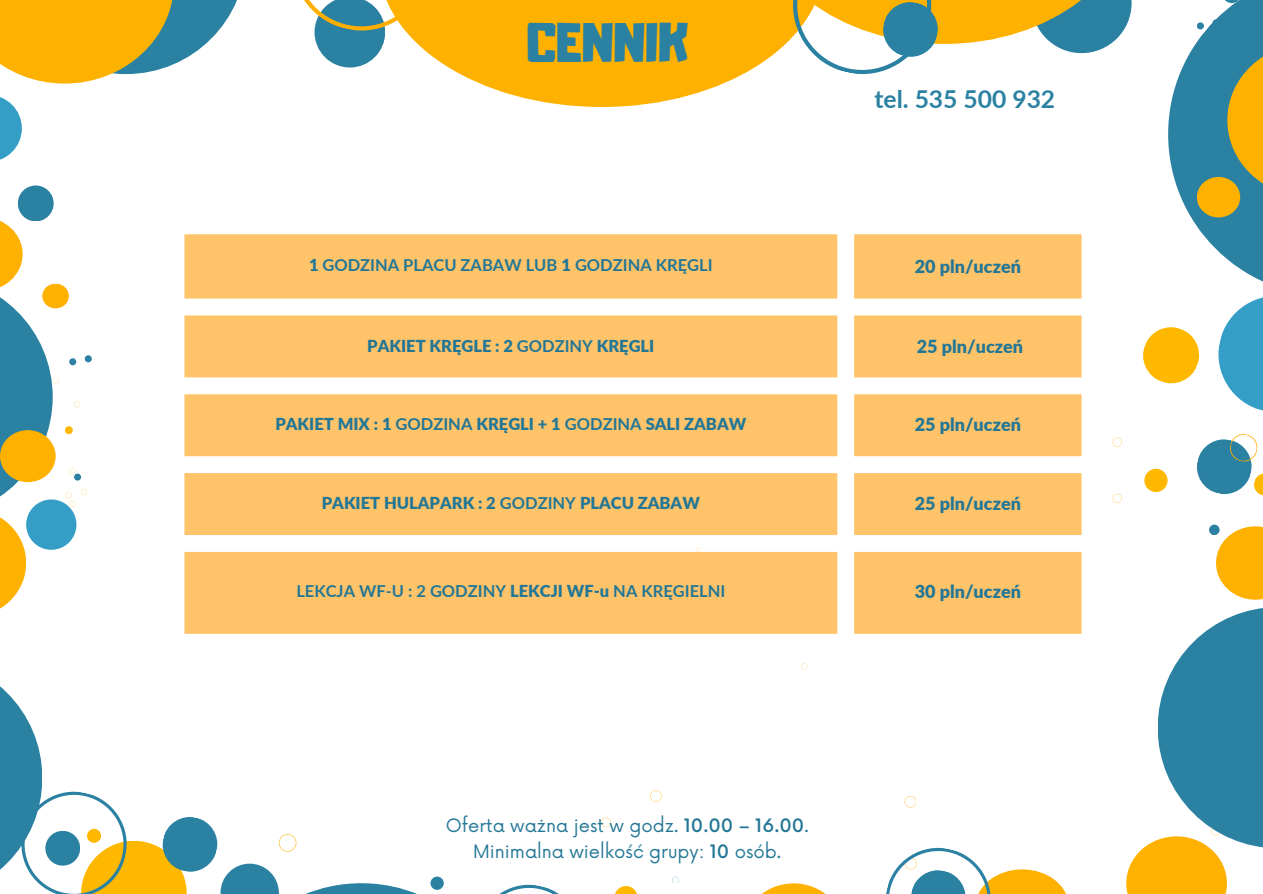
<style>
.page{position:relative;width:1263px;height:894px;background:#fff}
.page>*{position:absolute;margin:0;border:0;box-sizing:border-box;transform-origin:0 0}
.t1{font:49.05px "Adumu";color:#2a81a2}
.t2{font:700 24.6px "Lato";color:#2a81a2}
.t3{font:18px "Now";color:#237796}
.t4{font:900 18px "Lato";color:#237796}
.t5{font:900 16.5px "Lato";color:#237796}
.t6{font:700 16.5px "Lato";color:#237796}
.s1{font-weight:900}
.s2{font-weight:700}
.s3{font-weight:500}
</style>
<div class="page">
<svg style="left:602px;top:817px;width:9px;height:9px"></svg>
<svg style="left:1168px;top:0;width:95px;height:282px;fill:#2a81a2"></svg>
<svg style="left:0;top:297px;width:53px;height:200px;fill:#2a81a2"></svg>
<div style="left:65px;top:426px;width:8px;height:8px;background:#ffb800;border-radius:50%"></div>
<svg style="left:0;top:97px;width:22px;height:63px"></svg>
<svg style="left:279px;top:834px;width:17px;height:17px"></svg>
<svg style="left:650px;top:790px;width:12px;height:11px"></svg>
<svg style="left:69px;top:468px;width:6px;height:6px"></svg>
<hr style="left:1222px;top:0;width:19px;height:3px;background:#2a81a2">
<svg style="left:801px;top:663px;width:6px;height:6px"></svg>
<svg style="left:672px;top:876px;width:7px;height:7px"></svg>
<div style="left:1197px;top:22px;width:7px;height:7px;background:#2a81a2;border-radius:50%"></div>
<svg style="left:1143px;top:327px;width:57px;height:57px"></svg>
<div style="left:81px;top:840px;width:106px;height:53px;background:#ffb800"></div>
<svg style="left:1053px;top:44px;width:57px;height:9px"></svg>
<svg style="left:940px;top:0;width:192px;height:44px;background:#afa758"></svg>
<div style="left:42px;top:283px;width:27px;height:25px;background:#ffb100;border-radius:50%"></div>
<svg style="left:430px;top:876px;width:14px;height:13px"></svg>
<div style="left:1197px;top:177px;width:43px;height:40px;background:#ffb100;border-radius:50%"></div>
<svg style="left:74px;top:401px;width:6px;height:6px"></svg>
<svg style="left:1113px;top:493px;width:9px;height:10px"></svg>
<svg style="left:905px;top:796px;width:11px;height:11px"></svg>
<svg style="left:1218px;top:297px;width:45px;height:114px"></svg>
<svg style="left:1197px;top:434px;width:66px;height:61px"></svg>
<svg style="left:66px;top:489px;width:21px;height:18px"></svg>
<div style="left:1209px;top:524px;width:10px;height:11px;background:#2a81a2;border-radius:50%"></div>
<div style="left:74px;top:473px;width:7px;height:7px;background:#2a81a2;border-radius:50%"></div>
<div style="left:85px;top:355px;width:7px;height:7px;background:#2a81a2;border-radius:50%"></div>
<div style="left:69px;top:358px;width:7px;height:7px;background:#2a81a2;border-radius:50%"></div>
<svg style="left:174px;top:0;width:63px;height:64px;fill:#2a81a2"></svg>
<div style="left:18px;top:185px;width:36px;height:36px;background:#2a81a2;border-radius:50%"></div>
<svg style="left:1216px;top:526px;width:47px;height:73px;fill:#ffb100"></svg>
<div style="left:0;top:430px;width:56px;height:52px;background:#ffb100;border-radius:50%"></div>
<svg style="left:1227px;top:43px;width:36px;height:154px;background:#aa9d40"></svg>
<svg style="left:0;top:0;width:174px;height:84px;background:#eab327"></svg>
<div style="left:1126px;top:836px;width:101px;height:57px;background:#ffb100"></div>
<div style="left:26px;top:499px;width:50px;height:50px;background:#349ec6;border-radius:50%"></div>
<svg style="left:1113px;top:437px;width:9px;height:9px"></svg>
<svg style="left:222px;top:863px;width:55px;height:19px"></svg>
<svg style="left:0;top:221px;width:23px;height:67px;fill:#ffb100"></svg>
<svg style="left:304px;top:0;width:75px;height:67px"></svg>
<svg style="left:379px;top:0;width:412px;height:107px;fill:#ffb100"></svg>
<svg style="left:791px;top:0;width:149px;height:75px"></svg>
<svg style="left:0;top:517px;width:26px;height:92px;fill:#ffb100"></svg>
<svg style="left:160px;top:817px;width:58px;height:57px"></svg>
<svg style="left:42px;top:791px;width:86px;height:102px"></svg>
<svg style="left:184px;top:234px;width:897px;height:399px;fill:#ffc369"></svg>
<svg style="left:220px;top:882px;width:224px;height:11px;fill:#2a81a2"></svg>
<svg style="left:763px;top:883px;width:61px;height:10px"></svg>
<svg style="left:993px;top:869px;width:73px;height:24px;fill:#ffb100"></svg>
<svg style="left:886px;top:847px;width:107px;height:46px"></svg>
<svg style="left:0;top:686px;width:42px;height:200px;fill:#2a81a2"></svg>
<svg style="left:1158px;top:608px;width:105px;height:240px;fill:#2a81a2"></svg>
<div style="left:1144px;top:468px;width:23px;height:24px;background:#ffb800;border-radius:50%"></div>
<svg style="left:501px;top:884px;width:56px;height:9px"></svg>
<svg style="left:615px;top:886px;width:22px;height:7px"></svg>
<h1 class="t1" style="left:527px;top:23px;width:164px">CENNIK</h1>
<p class="t2" style="left:874px;top:83px;width:182px">tel. 535 500 932</p>
<h2 class="t6" style="left:309px;top:255px;width:405px"><span class="s1">1</span> GODZINA PLACU ZABAW LUB <span class="s1">1</span> GODZINA KRĘGLI</h2>
<p class="t4" style="left:915px;top:255px;width:108px">20 pln/uczeń</p>
<p class="t5" style="left:367px;top:335px;width:289px">PAKIET KRĘGLE : 2 <span class="s2">GODZINY</span> KRĘGLI</p>
<p class="t4" style="left:917px;top:335px;width:108px">25 pln/uczeń</p>
<p class="t5" style="left:275px;top:414px;width:472px">PAKIET MIX : 1 <span class="s2">GODZINA</span> KRĘGLI + 1 <span class="s2">GODZINA</span> SALI ZABAW</p>
<p class="t4" style="left:915px;top:413px;width:108px">25 pln/uczeń</p>
<p class="t5" style="left:322px;top:492px;width:380px">PAKIET HULAPARK : 2 <span class="s2">GODZINY</span> PLACU ZABAW</p>
<p class="t4" style="left:915px;top:492px;width:108px">25 pln/uczeń</p>
<p class="t6" style="left:296px;top:580px;width:430px">LEKCJA WF-U : 2 GODZINY <span class="s1">LEKCJI WF-u</span> NA KRĘGIELNI</p>
<p class="t4" style="left:915px;top:580px;width:108px">30 pln/uczeń</p>
<p class="t3" style="left:446px;top:815px;width:364px">Oferta ważna jest w godz. <span class="s3">10.00 – 16.00</span>.</p>
<p class="t3" style="left:473px;top:841px;width:310px">Minimalna wielkość grupy: <span class="s3">10</span> osób.</p>
</div>
